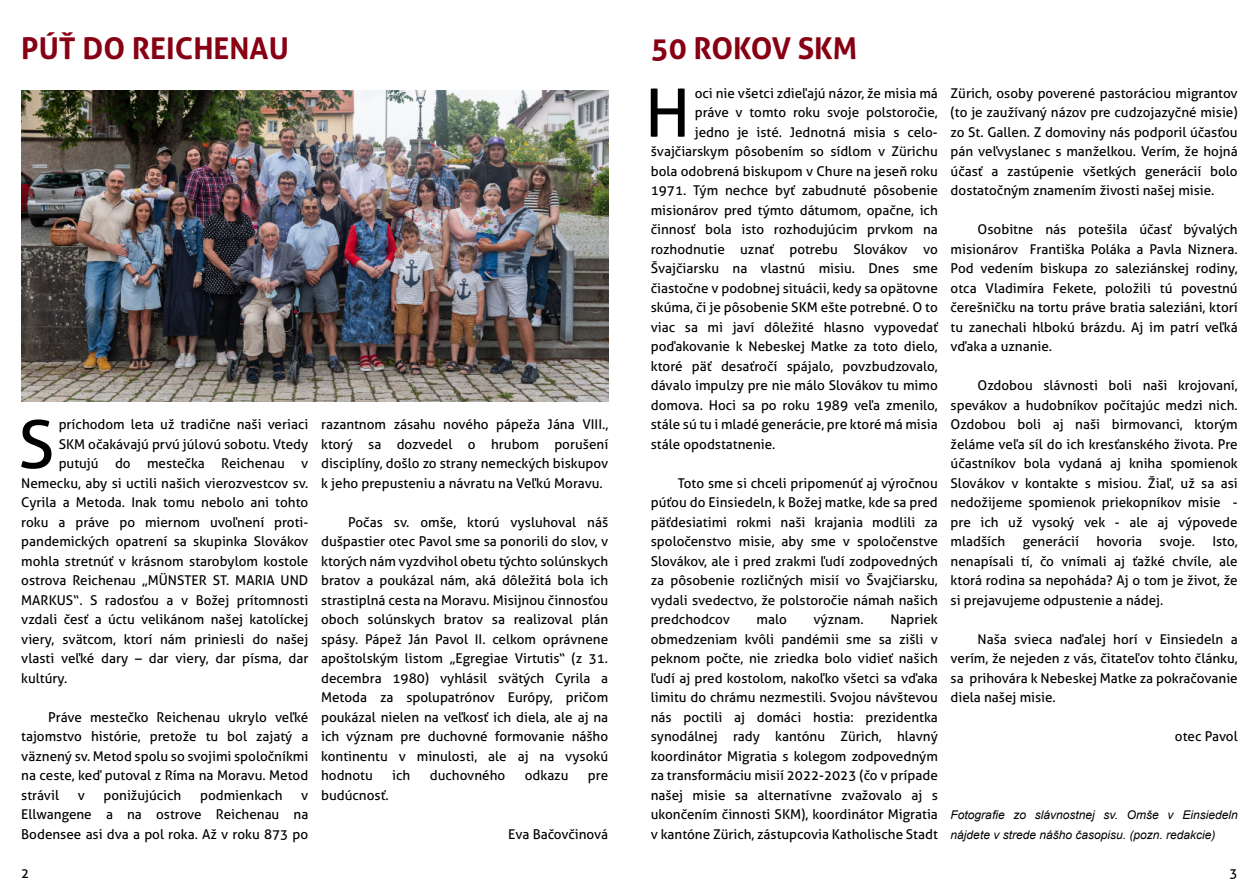
<style>
.page{position:relative;width:1259px;height:893px;background:#fff}
.page>*{position:absolute;margin:0;border:0;box-sizing:border-box;transform-origin:0 0}
.t1{font:66.45px "Aller";color:#000}
.t2{font:700 30px "Aller";color:#870013}
.t3{font:13.5px/19.5px "Aller";color:#000;text-align:justify}
.t4{font:italic 12px/19.5px "Arial";color:#000}
</style>
<div class="page">
<img style="left:21px;top:90px;width:587px;height:311px">
<h2 class="t2" style="left:21px;top:36px;width:269px">PÚŤ DO REICHENAU</h2>
<h2 class="t2" style="left:651px;top:36px;width:208px">50 ROKOV SKM</h2>
<h1 class="t1" style="left:18px;top:419px;width:38px">S</h1>
<p class="t3" style="left:59px;top:416px;width:251px">príchodom leta už tradične naši veriaci</p>
<p class="t3" style="left:59px;top:435px;width:251px">SKM očakávajú prvú júlovú sobotu. Vtedy</p>
<p class="t3" style="left:59px;top:455px;width:251px">putujú do mestečka Reichenau v</p>
<p class="t3" style="left:21px;top:474px;width:289px">Nemecku, aby si uctili našich vierozvestcov sv.</p>
<p class="t3" style="left:21px;top:494px;width:289px">Cyrila a Metoda. Inak tomu nebolo ani tohto</p>
<p class="t3" style="left:21px;top:513px;width:289px">roku a práve po miernom uvoľnení proti-</p>
<p class="t3" style="left:21px;top:533px;width:289px">pandemických opatrení sa skupinka Slovákov</p>
<p class="t3" style="left:21px;top:552px;width:289px">mohla stretnúť v krásnom starobylom kostole</p>
<p class="t3" style="left:21px;top:572px;width:289px">ostrova Reichenau „MÜNSTER ST. MARIA UND</p>
<p class="t3" style="left:21px;top:591px;width:289px">MARKUS“. S radosťou a v Božej prítomnosti</p>
<p class="t3" style="left:21px;top:611px;width:289px">vzdali česť a úctu velikánom našej katolíckej</p>
<p class="t3" style="left:21px;top:630px;width:289px">viery, svätcom, ktorí nám priniesli do našej</p>
<p class="t3" style="left:21px;top:650px;width:289px">vlasti veľké dary – dar viery, dar písma, dar</p>
<p class="t3" style="left:21px;top:669px;width:48px">kultúry.</p>
<p class="t3" style="left:21px;top:708px;width:289px;text-indent:27px">Práve mestečko Reichenau ukrylo veľké tajomstvo histórie, pretože tu bol zajatý a väznený sv. Metod spolu so svojimi spoločníkmi na ceste, keď putoval z Ríma na Moravu. Metod strávil</p>
<p class="t3" style="left:78px;top:786px;width:9px">v</p>
<p class="t3" style="left:103px;top:786px;width:79px">ponižujúcich</p>
<p class="t3" style="left:200px;top:786px;width:84px">podmienkach</p>
<p class="t3" style="left:21px;top:786px;width:289px;text-indent:280px">v Ellwangene a na ostrove Reichenau na Bodensee asi dva a pol roka. Až v roku 873 po</p>
<p class="t3" style="left:321px;top:416px;width:289px">razantnom zásahu nového pápeža Jána VIII., ktorý sa dozvedel o hrubom porušení disciplíny, došlo zo strany nemeckých biskupov k jeho prepusteniu a návratu na Veľkú Moravu.</p>
<p class="t3" style="left:321px;top:513px;width:289px;text-indent:27px">Počas sv. omše, ktorú vysluhoval náš dušpastier otec Pavol sme sa ponorili do slov, v ktorých nám vyzdvihol obetu týchto solúnskych bratov a poukázal nám, aká dôležitá bola ich strastiplná cesta na Moravu. Misijnou činnosťou oboch solúnskych bratov sa realizoval plán spásy. Pápež Ján Pavol II. celkom oprávnene apoštolským listom „Egregiae Virtutis“ (z 31. decembra 1980) vyhlásil svätých Cyrila a Metoda za spolupatrónov Európy, pričom poukázal nielen na veľkosť ich diela, ale aj na ich význam pre duchovné formovanie nášho kontinentu v minulosti, ale aj na vysokú hodnotu</p>
<p class="t3" style="left:392px;top:767px;width:20px">ich</p>
<p class="t3" style="left:430px;top:767px;width:77px">duchovného</p>
<p class="t3" style="left:525px;top:767px;width:45px">odkazu</p>
<p class="t3" style="left:588px;top:767px;width:22px">pre</p>
<p class="t3" style="left:321px;top:786px;width:69px">budúcnosť.</p>
<p class="t3" style="left:508px;top:825px;width:102px">Eva Bačovčinová</p>
<h1 class="t1" style="left:645px;top:88px;width:47px">H</h1>
<p class="t3" style="left:695px;top:84px;width:245px">oci nie všetci zdieľajú názor, že misia má</p>
<p class="t3" style="left:695px;top:104px;width:245px">práve v tomto roku svoje polstoročie,</p>
<p class="t3" style="left:695px;top:123px;width:245px">jedno je isté. Jednotná misia s celo-</p>
<p class="t3" style="left:651px;top:143px;width:289px">švajčiarskym pôsobením so sídlom v Zürichu</p>
<p class="t3" style="left:651px;top:162px;width:289px">bola odobrená biskupom v Chure na jeseň roku</p>
<p class="t3" style="left:651px;top:182px;width:289px">1971. Tým nechce byť zabudnuté pôsobenie</p>
<p class="t3" style="left:651px;top:201px;width:289px">misionárov pred týmto dátumom, opačne, ich</p>
<p class="t3" style="left:651px;top:221px;width:289px">činnosť bola isto rozhodujúcim prvkom na</p>
<p class="t3" style="left:651px;top:240px;width:289px">rozhodnutie uznať potrebu Slovákov vo</p>
<p class="t3" style="left:651px;top:260px;width:289px">Švajčiarsku na vlastnú misiu. Dnes sme</p>
<p class="t3" style="left:651px;top:279px;width:289px">čiastočne v podobnej situácii, kedy sa opätovne</p>
<p class="t3" style="left:651px;top:299px;width:289px">skúma, či je pôsobenie SKM ešte potrebné. O to</p>
<p class="t3" style="left:651px;top:318px;width:289px">viac sa mi javí dôležité hlasno vypovedať</p>
<p class="t3" style="left:651px;top:338px;width:289px">poďakovanie k Nebeskej Matke za toto dielo,</p>
<p class="t3" style="left:651px;top:357px;width:289px">ktoré päť desaťročí spájalo, povzbudzovalo,</p>
<p class="t3" style="left:651px;top:377px;width:289px">dávalo impulzy pre nie málo Slovákov tu mimo</p>
<p class="t3" style="left:651px;top:396px;width:289px">domova. Hoci sa po roku 1989 veľa zmenilo,</p>
<p class="t3" style="left:651px;top:416px;width:289px">stále sú tu i mladé generácie, pre ktoré má misia</p>
<p class="t3" style="left:651px;top:435px;width:126px">stále opodstatnenie.</p>
<p class="t3" style="left:651px;top:474px;width:289px;text-indent:27px">Toto sme si chceli pripomenúť aj výročnou púťou do Einsiedeln, k Božej matke, kde sa pred päťdesiatimi rokmi naši krajania modlili za spoločenstvo misie, aby sme v spoločenstve Slovákov, ale i pred zrakmi ľudí zodpovedných za pôsobenie rozličných misií vo Švajčiarsku, vydali svedectvo, že polstoročie námah našich predchodcov</p>
<p class="t3" style="left:651px;top:611px;width:289px;text-indent:240px">Napriek obmedzeniam kvôli pandémii sme sa zišli v peknom počte, nie zriedka bolo vidieť našich ľudí aj pred kostolom, nakoľko všetci sa vďaka limitu do chrámu nezmestili. Svojou návštevou nás poctili aj domáci hostia: prezidentka synodálnej rady kantónu Zürich, hlavný koordinátor Migratia s kolegom zodpovedným za transformáciu misií 2022-2023 (čo v prípade našej misie sa alternatívne zvažovalo aj s ukončením činnosti SKM), koordinátor Migratia v kantóne Zürich, zástupcovia Katholische Stadt</p>
<p class="t3" style="left:756px;top:611px;width:32px">malo</p>
<p class="t3" style="left:813px;top:611px;width:52px">význam.</p>
<p class="t3" style="left:950px;top:84px;width:289px">Zürich, osoby poverené pastoráciou migrantov (to je zaužívaný názov pre cudzojazyčné misie) zo St. Gallen. Z domoviny nás podporil účasťou pán veľvyslanec s manželkou. Verím, že hojná účasť a zastúpenie všetkých generácií bolo dostatočným znamením živosti našej misie.</p>
<p class="t3" style="left:950px;top:221px;width:289px;text-indent:27px">Osobitne nás potešila účasť bývalých misionárov Františka Poláka a Pavla Niznera.<br>Pod vedením biskupa zo saleziánskej rodiny, otca Vladimíra Fekete, položili tú povestnú čerešničku na tortu práve bratia saleziáni, ktorí tu zanechali hlbokú brázdu. Aj im patrí veľká vďaka a uznanie.</p>
<p class="t3" style="left:950px;top:377px;width:289px;text-indent:27px">Ozdobou slávnosti boli naši krojovaní, spevákov a hudobníkov počítajúc medzi nich.<br>Ozdobou boli aj naši birmovanci, ktorým želáme veľa síl do ich kresťanského života. Pre účastníkov bola vydaná aj kniha spomienok Slovákov v kontakte s misiou. Žiaľ, už sa asi nedožijeme spomienok priekopníkov misie - pre ich už vysoký vek - ale aj výpovede mladších</p>
<p class="t3" style="left:1022px;top:533px;width:58px">generácií</p>
<p class="t3" style="left:1096px;top:533px;width:47px">hovoria</p>
<p class="t3" style="left:1159px;top:533px;width:37px">svoje.</p>
<p class="t3" style="left:950px;top:533px;width:289px;text-indent:262px">Isto, nenapísali tí, čo vnímali aj ťažké chvíle, ale ktorá rodina sa nepoháda? Aj o tom je život, že si prejavujeme odpustenie a nádej.</p>
<p class="t3" style="left:950px;top:630px;width:289px;text-indent:27px">Naša svieca naďalej horí v Einsiedeln a verím, že nejeden z vás, čitateľov tohto článku, sa prihovára k Nebeskej Matke za pokračovanie diela našej misie.</p>
<p class="t3" style="left:1175px;top:728px;width:64px">otec Pavol</p>
<p class="t4" style="left:950px;top:806px;width:289px">Fotografie zo slávnostnej sv. Omše v Einsiedeln nájdete v strede nášho časopisu. (pozn. redakcie)</p>
<p class="t3" style="left:21px;top:864px;width:10px">2</p>
<p class="t3" style="left:1229px;top:864px;width:10px">3</p>
</div>
